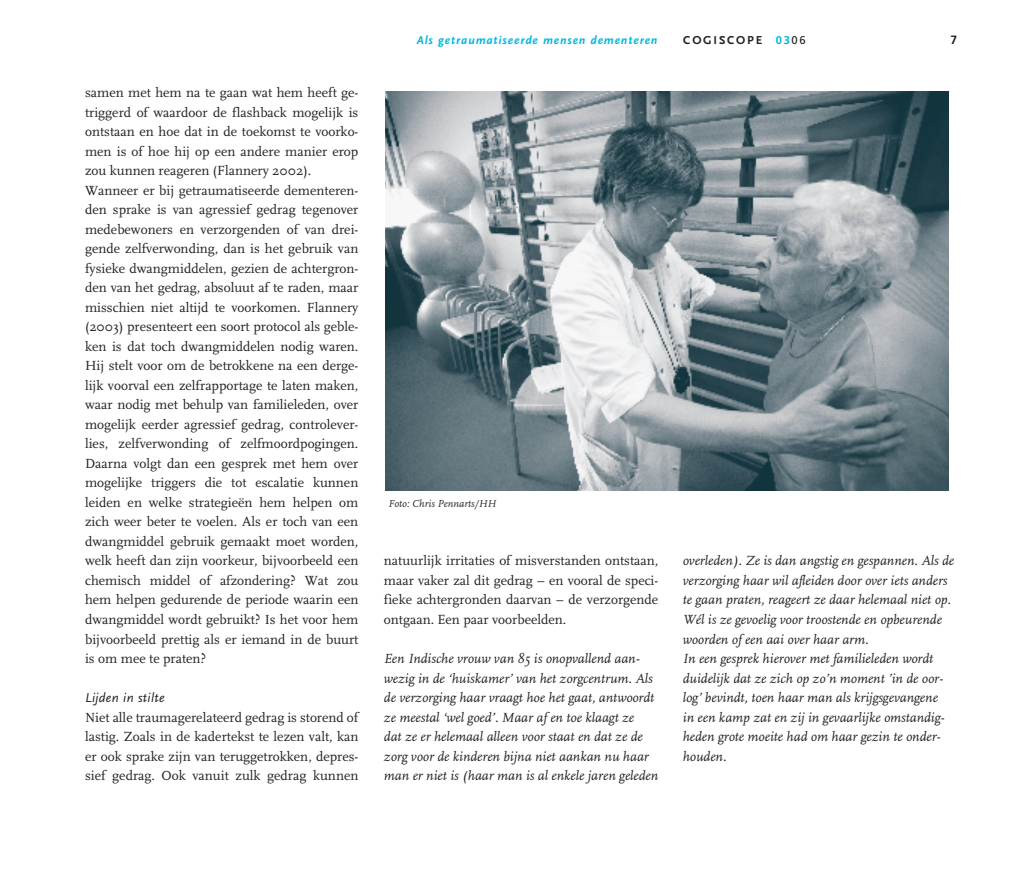
<style>
.page{position:relative;width:1021px;height:872px;background:#fff}
.page>*{position:absolute;margin:0;border:0;box-sizing:border-box;transform-origin:0 0}
.t1{font:13.8px/19.5px "FF Scala";color:#231f20;text-align:justify}
.t2{font:italic 13.8px/19.5px "FF Scala";color:#231f20}
.t3{font:italic 13.5px "Scala Sans";letter-spacing:.025em;color:#231f20}
.t4{font:italic 700 12px "Scala Sans";letter-spacing:.075em;color:#00b6de}
.t5{font:700 12px "Scala Sans";letter-spacing:.15em;color:#231f20}
.t6{font:italic 10.5px "FF Scala";color:#231f20}
.s1{font-family:"Frutiger LT Std";font-size:11.25px;color:#00b6de}
.s2{font-family:"Frutiger LT Std";font-weight:400;font-size:11.25px}
</style>
<div class="page">
<img style="left:385px;top:92px;width:563px;height:398px">
<p class="t1" style="left:85px;top:83px;width:275px;text-align:left">samen met hem na te gaan wat hem heeft ge&shy;triggerd of waardoor de flashback mogelijk is ontstaan en hoe dat in de toekomst te voorko&shy;men is of hoe hij op een andere manier erop zou kunnen reageren (Flannery 2002).<br>Wanneer er bij getraumatiseerde dementeren&shy;den sprake is van agressief gedrag tegenover medebewoners en verzorgenden of van drei&shy;gende zelfverwonding, dan is het gebruik van fysieke dwangmiddelen, gezien de achtergron&shy;den van het gedrag, absoluut af te raden, maar misschien niet altijd te voorkomen. Flannery (2003) presenteert een soort protocol als geble&shy;ken is dat toch dwangmiddelen nodig waren.<br>Hij stelt voor om de betrokkene na een derge&shy;lijk voorval een zelfrapportage te laten maken, waar nodig met behulp van familieleden, over mogelijk eerder agressief gedrag, controlever&shy;lies, zelfverwonding of zelfmoordpogingen.<br>Daarna volgt dan een gesprek met hem over mogelijke triggers die tot escalatie kunnen leiden en welke strategieën hem helpen om zich weer beter te voelen. Als er toch van een dwangmiddel gebruik gemaakt moet worden, welk heeft dan zijn voorkeur, bijvoorbeeld een chemisch middel of afzondering? Wat zou hem helpen gedurende de periode waarin een dwangmiddel wordt gebruikt? Is het voor hem bijvoorbeeld prettig als er iemand in de buurt is om mee te praten?</p>
<p class="t3" style="left:85px;top:690px;width:81px">Lijden in stilte</p>
<p class="t1" style="left:85px;top:707px;width:275px">Niet alle traumagerelateerd gedrag is storend of lastig. Zoals in de kadertekst te lezen valt, kan er ook sprake zijn van teruggetrokken, depres&shy;sief gedrag. Ook vanuit zulk gedrag kunnen</p>
<p class="t4" style="left:417px;top:33px;width:242px">Als getraumatiseerde mensen dementeren</p>
<p class="t5" style="left:683px;top:33px;width:124px">COG ISCOPE <span class="s1">03</span><span class="s2">06</span></p>
<p class="t6" style="left:388px;top:498px;width:109px">Foto: Chris Pennarts/HH</p>
<p class="t1" style="left:384px;top:551px;width:276px">natuurlijk irritaties of misverstanden ontstaan, maar vaker zal dit gedrag – en vooral de speci&shy;fieke achtergronden daarvan – de verzorgende ontgaan. Een paar voorbeelden.</p>
<p class="t2" style="left:384px;top:649px;width:276px">Een Indische vrouw van 85 is onopvallend aan&shy;wezig in de ‘huiskamer’ van het zorgcentrum. Als de verzorging haar vraagt hoe het gaat, antwoordt ze meestal ‘wel goed’. Maar af en toe klaagt ze<br>dat ze er helemaal alleen voor staat en dat ze de zorg voor de kinderen bijna niet aankan nu haar man er niet is (haar man is al enkele jaren geleden</p>
<p class="t2" style="left:682px;top:551px;width:273px">overleden). Ze is dan angstig en gespannen. Als de verzorging haar wil afleiden door over iets anders te gaan praten, reageert ze daar helemaal niet op.<br>Wél is ze gevoelig voor troostende en opbeurende woorden of een aai over haar arm.<br>In een gesprek hierover met familieleden wordt duidelijk dat ze zich op zo’n moment ’in de oor&shy;log’ bevindt, toen haar man als krijgsgevangene<br>in een kamp zat en zij in gevaarlijke omstandig&shy;heden grote moeite had om haar gezin te onder&shy;houden.</p>
</div>
